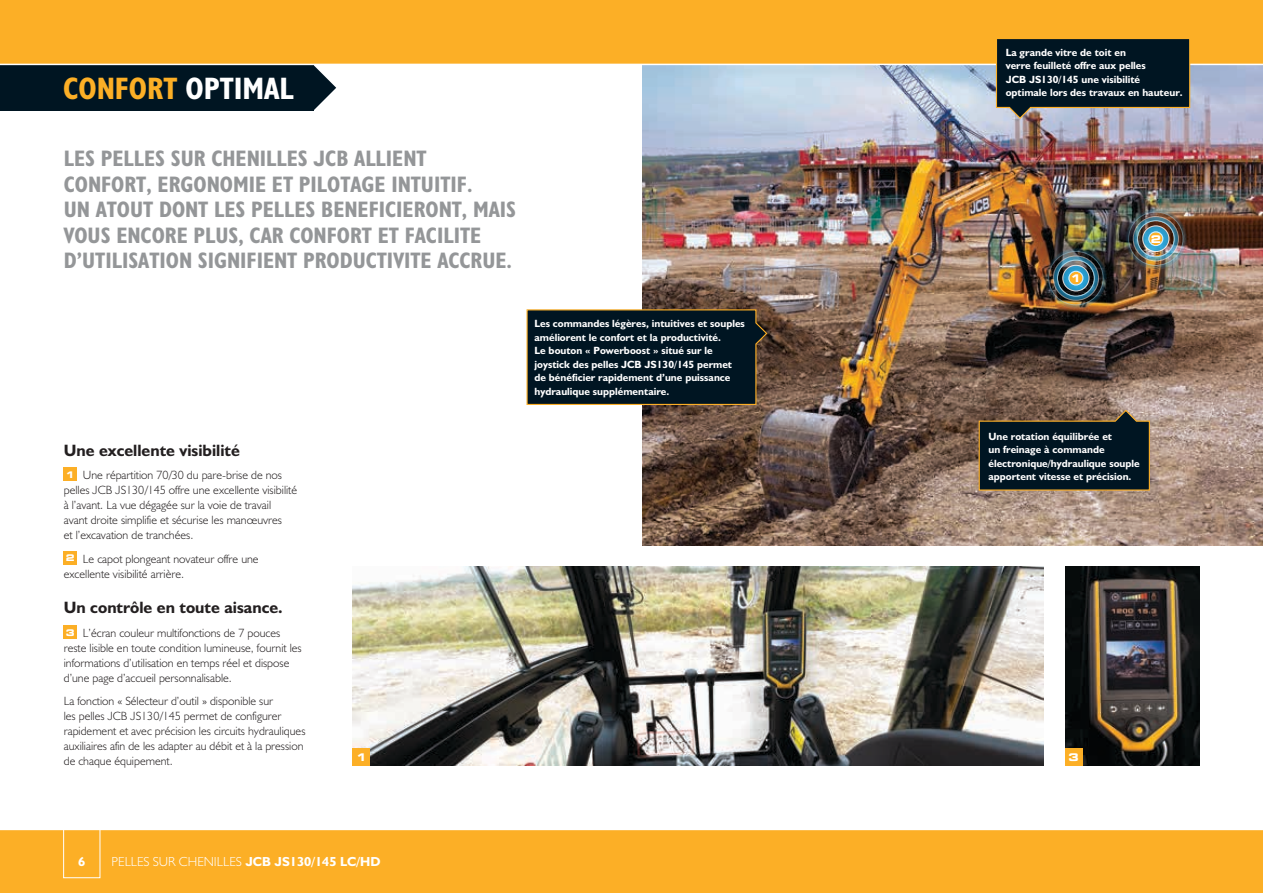
<style>
.page{position:relative;width:1263px;height:893px;background:#fff}
.page>*{position:absolute;margin:0;border:0;box-sizing:border-box;transform-origin:0 0}
.t1{font:31.2px "JCB Bold Condensed";color:#fcaf26}
.t2{font:22.5px/25.5px "JCB Bold Condensed";color:#949698}
.t3{font:16.5px "JCB Bold";color:#231f20}
.t4{font:13.2px "JCB Light";color:#fff}
.t5{font:13.2px "JCB Bold";color:#fff}
.t6{font:12px/15px "JCB Light";color:#231f20}
.t7{font:10.5px/13.5px "JCB Bold";color:#fff}
.t8{font:700 expanded 10.5px "Square 721 BT";color:#fff}
.s1{color:#fff}
.s2{font-family:"Square 721 BT";font-weight:700;font-stretch:expanded;font-size:9.15px;color:#fff}
.s3{font-family:"JCB Bold"}
</style>
<div class="page">
<img style="left:642px;top:65px;width:621px;height:481px">
<img style="left:353px;top:567px;width:691px;height:198px">
<svg style="left:313px;top:65px;width:23px;height:45px"></svg>
<div style="left:0;top:54px;width:313px;height:57px;background:#001522"></div>
<div style="left:0;top:829px;width:1263px;height:64px;background:#fcaf26"></div>
<hr style="left:0;top:829px;width:1263px;height:1px;background:#fff">
<div style="left:0;top:0;width:1263px;height:64px;background:#fcaf26"></div>
<hr style="left:0;top:64px;width:1263px;height:1px;background:#fff">
<div style="left:64px;top:468px;width:13px;height:13px;background:#fcaf26"></div>
<div style="left:64px;top:551px;width:13px;height:14px;background:#fcaf26"></div>
<div style="left:64px;top:626px;width:13px;height:13px;background:#fcaf26"></div>
<div style="left:353px;top:748px;width:17px;height:17px;background:#fcaf26"></div>
<div style="left:63px;top:819px;width:37px;height:59px;border:1px solid #fff"></div>
<img style="left:1065px;top:567px;width:134px;height:198px">
<div style="left:1065px;top:748px;width:17px;height:17px;background:#fcaf26"></div>
<img style="left:1123px;top:207px;width:65px;height:63px">
<img style="left:1044px;top:247px;width:64px;height:63px">
<svg style="left:526px;top:309px;width:242px;height:97px;background:#0e1e25"></svg>
<svg style="left:995px;top:39px;width:196px;height:81px;background:#21303a"></svg>
<svg style="left:978px;top:409px;width:172px;height:82px;background:#1b2529"></svg>
<h1 class="t1" style="left:63px;top:69px;width:232px">CONFORT <span class="s1">OPTIMAL</span></h1>
<h2 class="t2" style="left:64px;top:145px;width:454px">LES PELLES SUR CHENILLES JCB ALLIENT CONFORT, ERGONOMIE ET PILOTAGE INTUITIF.<br>UN ATOUT DONT LES PELLES BENEFICIERONT, MAIS VOUS ENCORE PLUS, CAR CONFORT ET FACILITE D’UTILISATION SIGNIFIENT PRODUCTIVITE ACCRUE.</h2>
<h3 class="t3" style="left:64px;top:440px;width:178px">Une excellente visibilité</h3>
<p class="t6" style="left:64px;top:467px;width:235px"><span class="s2">1</span> Une répartition 70/30 du pare-brise de nos pelles JCB JS130/145 offre une excellente visibilité à l’avant. La vue dégagée sur la voie de travail avant droite simplifie et sécurise les manœuvres<br>et l’excavation de tranchées.</p>
<p class="t6" style="left:64px;top:551px;width:196px"><span class="s2">2</span> Le capot plongeant novateur offre une excellente visibilité arrière.</p>
<h3 class="t3" style="left:64px;top:597px;width:220px">Un contrôle en toute aisance.</h3>
<p class="t6" style="left:64px;top:625px;width:239px"><span class="s2">3</span> L’écran couleur multifonctions de 7 pouces reste lisible en toute condition lumineuse, fournit les informations d’utilisation en temps réel et dispose d’une page d’accueil personnalisable.</p>
<p class="t6" style="left:64px;top:694px;width:243px">La fonction « Sélecteur d’outil » disponible sur<br>les pelles JCB JS130/145 permet de configurer rapidement et avec précision les circuits hydrauliques auxiliaires afin de les adapter au débit et à la pression de chaque équipement.</p>
<p class="t8" style="left:356px;top:751px;width:12px">1</p>
<p class="t7" style="left:534px;top:316px;width:212px">Les commandes légères, intuitives et souples améliorent le confort et la productivité.<br>Le bouton « Powerboost » situé sur le joystick des pelles JCB JS130/145 permet de bénéficier rapidement d’une puissance hydraulique supplémentaire.</p>
<p class="t5" style="left:78px;top:853px;width:9px">6</p>
<p class="t4" style="left:112px;top:853px;width:270px">PELLES SUR CHENILLES <span class="s3">JCB JS130/145 LC/HD</span></p>
<p class="t7" style="left:1006px;top:45px;width:178px">La grande vitre de toit en<br>verre feuilleté offre aux pelles<br>JCB JS130/145 une visibilité optimale lors des travaux en hauteur.</p>
<p class="t8" style="left:1071px;top:272px;width:12px">1</p>
<p class="t8" style="left:1151px;top:232px;width:12px">2</p>
<p class="t7" style="left:988px;top:429px;width:153px">Une rotation équilibrée et<br>un freinage à commande électronique/hydraulique souple apportent vitesse et précision.</p>
<p class="t8" style="left:1068px;top:751px;width:12px">3</p>
</div>
